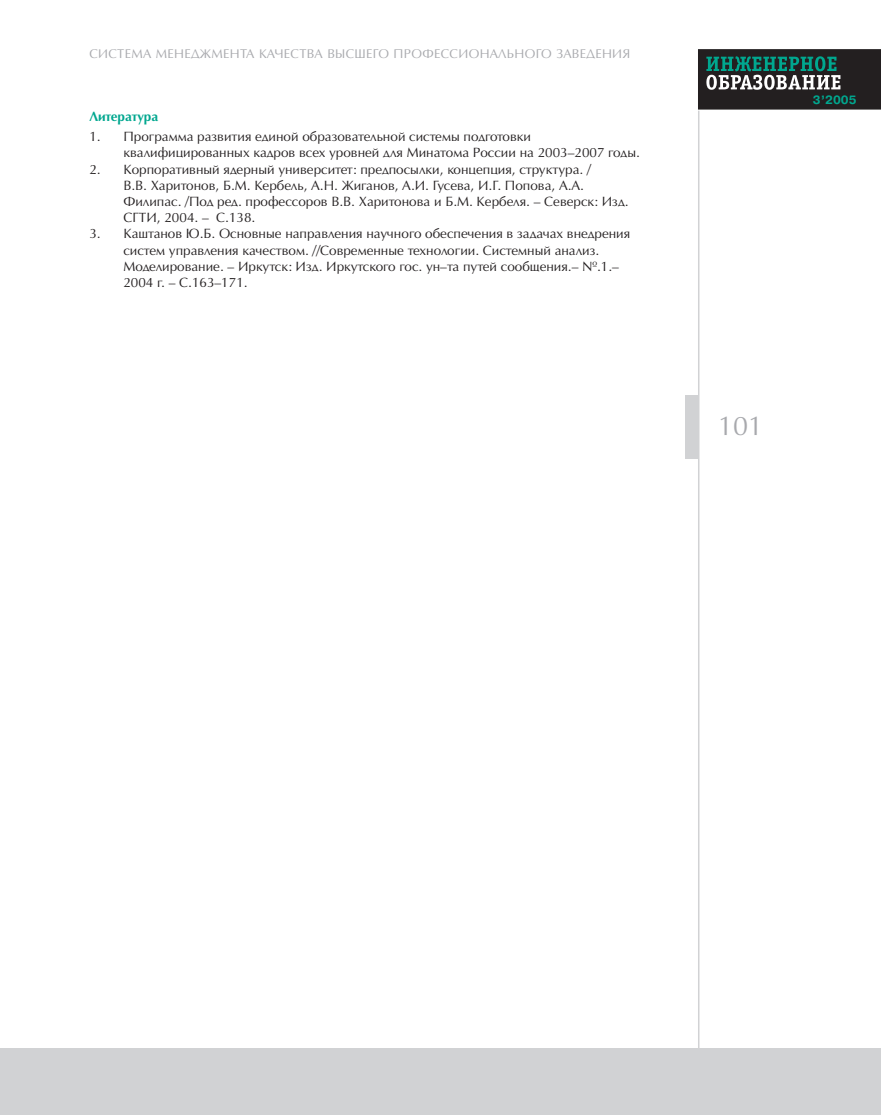
<style>
.page{position:relative;width:881px;height:1115px;background:#fff}
.page>*{position:absolute;margin:0;border:0;box-sizing:border-box;transform-origin:0 0}
.t1{font:27px "AG Opus";color:#a8a9ad}
.t2{font:13.5px/16.2px "AG Opus HR";color:#231f20}
.t3{font:700 13.5px "AG Opus HR";color:#00a78f}
.t4{font:12.75px "AG Opus";letter-spacing:.025em;color:#a8a9ad}
.t5{font:700 12px "Pragmatica C";color:#00a78f}
</style>
<div class="page">
<hr style="left:0;top:1047px;width:4px;height:67px;background:#d1d2d4">
<div style="left:4px;top:1047px;width:876px;height:67px;background:#d1d2d4"></div>
<hr style="left:697px;top:111px;width:2px;height:939px;background:#d1d2d4">
<div style="left:685px;top:395px;width:12px;height:64px;background:#d1d2d4"></div>
<svg style="left:698px;top:49px;width:182px;height:60px"></svg>
<p class="t4" style="left:89px;top:47px;width:542px">СИСТЕМА МЕНЕДЖМЕНТА КАЧЕСТВА ВЫСШЕГО ПРОФЕССИОНАЛЬНОГО ЗАВЕДЕНИЯ</p>
<p class="t3" style="left:89px;top:108px;width:70px">Литература</p>
<p class="t2" style="left:123px;top:128px;width:517px;text-indent:-34px">1. Программа развития единой образовательной системы подготовки квалифицированных кадров всех уровней для Минатома России на 2003–2007 годы.</p>
<p class="t2" style="left:123px;top:161px;width:506px;text-indent:-34px">2. Корпоративный ядерный университет: предпосылки, концепция, структура. /<br>В.В. Харитонов, Б.М. Кербель, А.Н. Жиганов, А.И. Гусева, И.Г. Попова, А.А.<br>Филипас. /Под ред. профессоров В.В. Харитонова и Б.М. Кербеля. – Северск: Изд.<br>СГТИ, 2004. – С.138.</p>
<p class="t2" style="left:123px;top:226px;width:508px;text-indent:-34px">3. Каштанов Ю.Б. Основные направления научного обеспечения в задачах внедрения систем управления качеством. //Современные технологии. Системный анализ.<br>Моделирование. – Иркутск: Изд. Иркутского гос. ун–та путей сообщения.– №.1.– 2004 г. – С.163–171.</p>
<p class="t5" style="left:812px;top:94px;width:45px">3’2005</p>
<h1 class="t1" style="left:718px;top:410px;width:47px">101</h1>
</div>
